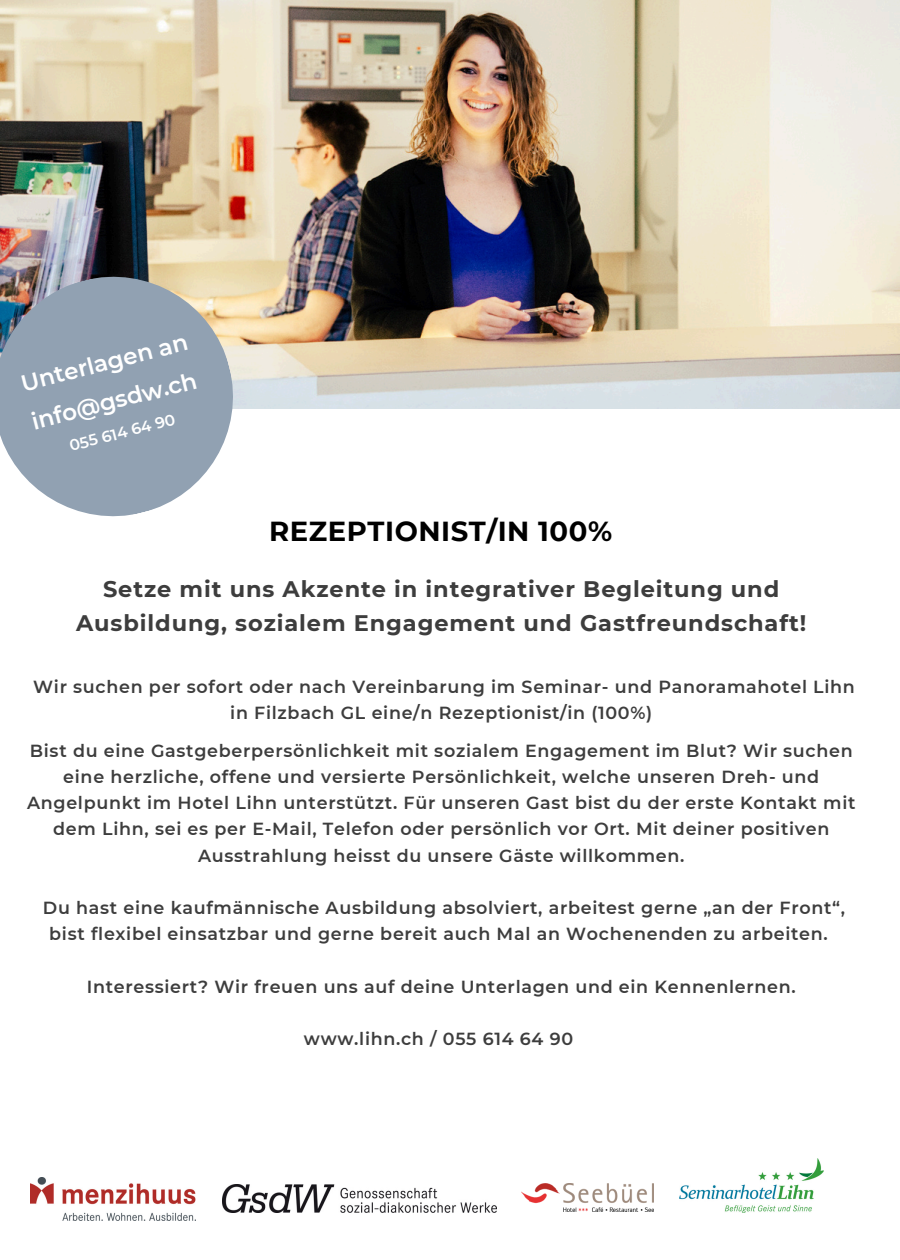
<style>
.page{position:relative;width:900px;height:1260px;background:#fff}
.page>*{position:absolute;margin:0;border:0;box-sizing:border-box;transform-origin:0 0}
.t1{font:700 27.5px "Montserrat";letter-spacing:.02em;color:#000}
.t2{font:600 23px/39.2px "Montserrat";color:#fff}
.t3{font:700 22.5px/33.8px "Montserrat";letter-spacing:.04em;color:#3d3d3d;text-align:center}
.t4{font:600 17.5px/26.2px "Montserrat";letter-spacing:.04em;color:#3d3d3d;text-align:center}
.t5{font:600 15.5px "Montserrat";color:#fff}
</style>
<div class="page">
<img style="left:31px;top:1177px;width:165px;height:43px">
<img style="left:222px;top:1185px;width:274px;height:28px">
<img style="left:522px;top:1183px;width:131px;height:29px">
<img style="left:679px;top:1159px;width:145px;height:54px">
<img style="left:0;top:0;width:900px;height:409px">
<svg style="left:0;top:264px;width:246px;height:253px;background:#a3adb7"></svg>
<p class="t2" style="left:17px;top:364px;width:173px;rotate:-14deg">Unterlagen an info@gsdw.ch</p>
<p class="t5" style="left:67px;top:436px;width:110px;rotate:-14deg">055 614 64 90</p>
<p class="t1" style="left:269px;top:514px;width:344px">REZEPTIONIST/IN 100%</p>
<p class="t3" style="left:76px;top:572px;width:732px">Setze mit uns Akzente in integrativer Begleitung und<br>Ausbildung, sozialem Engagement und Gastfreundschaft!</p>
<p class="t4" style="left:33px;top:673px;width:823px">Wir suchen per sofort oder nach Vereinbarung im Seminar- und Panoramahotel Lihn in Filzbach GL eine/n Rezeptionist/in (100%)</p>
<p class="t4" style="left:27px;top:737px;width:830px">Bist du eine Gastgeberpersönlichkeit mit sozialem Engagement im Blut? Wir suchen eine herzliche, offene und versierte Persönlichkeit, welche unseren Dreh- und Angelpunkt im Hotel Lihn unterstützt. Für unseren Gast bist du der erste Kontakt mit dem Lihn, sei es per E-Mail, Telefon oder persönlich vor Ort. Mit deiner positiven Ausstrahlung heisst du unsere Gäste willkommen.</p>
<p class="t4" style="left:49px;top:895px;width:797px;text-align:left;text-indent:-6px">Du hast eine kaufmännische Ausbildung absolviert, arbeitest gerne „an der Front“, bist flexibel einsatzbar und gerne bereit auch Mal an Wochenenden zu arbeiten.</p>
<p class="t4" style="left:87px;top:973px;width:711px">Interessiert? Wir freuen uns auf deine Unterlagen und ein Kennenlernen.</p>
<p class="t4" style="left:304px;top:1026px;width:271px">www.lihn.ch / 055 614 64 90</p>
</div>
